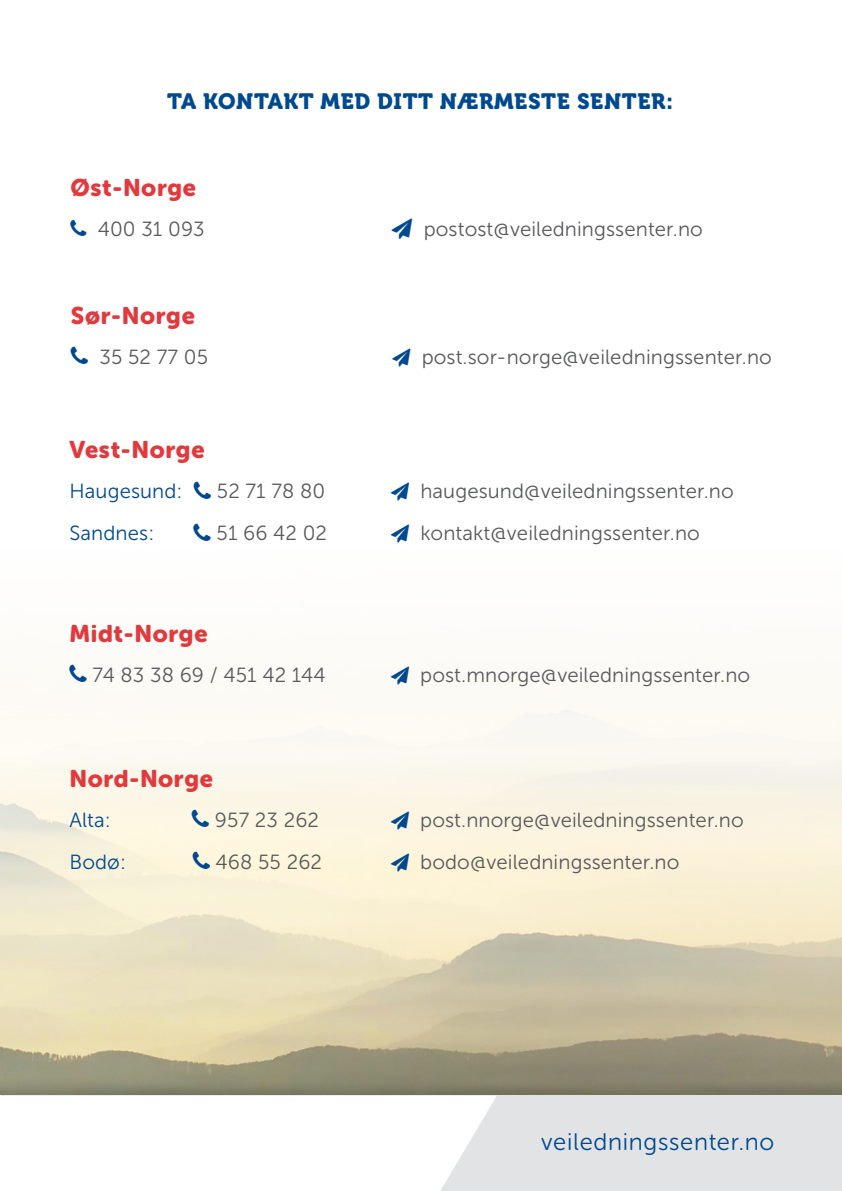
<style>
.page{position:relative;width:842px;height:1191px;background:#fff}
.page>*{position:absolute;margin:0;border:0;box-sizing:border-box;transform-origin:0 0}
.t1{font:24px "Museo Sans Rounded 900";letter-spacing:.03em;color:#e03a3e}
.t2{font:24px "Museo Sans Rounded 300";letter-spacing:.03em;color:#004990}
.t3{font:22px "Museo 900";letter-spacing:.03em;color:#004990}
.t4{font:20.4px "Museo Sans 300";letter-spacing:.005em;color:#58595b}
.t5{font:20.4px "Museo Sans 300";letter-spacing:.005em;color:#004990}
.s1{color:#004990}
</style>
<div class="page">
<img style="left:0;top:682px;width:842px;height:398px">
<div style="left:0;top:1080px;width:842px;height:111px;background:#000;opacity:.17"></div>
<div style="left:1px;top:1095px;width:841px;height:96px;background:#e2e3e4"></div>
<div style="left:0;top:1080px;width:10px;height:111px;background:#000;opacity:.17"></div>
<div style="left:0;top:1095px;width:496px;height:96px;background:#fff"></div>
<svg style="left:192px;top:809px;width:17px;height:18px"></svg>
<svg style="left:193px;top:851px;width:17px;height:18px"></svg>
<p class="t3" style="left:167px;top:88px;width:507px">TA KONTAKT MED DITT NÆRMESTE SENTER:</p>
<p class="t1" style="left:71px;top:174px;width:127px">Øst-Norge</p>
<p class="t4" style="left:98px;top:218px;width:108px">400 31 093</p>
<p class="t4" style="left:392px;top:218px;width:312px"><span class="s1">➢</span> postost@veiledningssenter.no</p>
<p class="t1" style="left:71px;top:302px;width:125px">Sør-Norge</p>
<p class="t4" style="left:99px;top:346px;width:110px">35 52 77 05</p>
<p class="t4" style="left:392px;top:346px;width:381px"><span class="s1">➢</span> post.sor-norge@veiledningssenter.no</p>
<p class="t1" style="left:69px;top:436px;width:137px">Vest-Norge</p>
<p class="t5" style="left:69px;top:480px;width:115px">Haugesund:</p>
<p class="t4" style="left:217px;top:480px;width:110px">52 71 78 80</p>
<p class="t4" style="left:391px;top:480px;width:344px"><span class="s1">➢</span> haugesund@veiledningssenter.no</p>
<p class="t5" style="left:70px;top:522px;width:86px">Sandnes:</p>
<p class="t4" style="left:217px;top:522px;width:112px">51 66 42 02</p>
<p class="t4" style="left:391px;top:522px;width:310px"><span class="s1">➢</span> kontakt@veiledningssenter.no</p>
<p class="t1" style="left:69px;top:620px;width:139px">Midt-Norge</p>
<p class="t4" style="left:92px;top:664px;width:235px">74 83 38 69 / 451 42 144</p>
<p class="t4" style="left:391px;top:664px;width:361px"><span class="s1">➢</span> post.mnorge@veiledningssenter.no</p>
<p class="t1" style="left:69px;top:764px;width:145px">Nord-Norge</p>
<p class="t5" style="left:69px;top:808px;width:43px">Alta:</p>
<p class="t4" style="left:215px;top:808px;width:106px">957 23 262</p>
<p class="t4" style="left:391px;top:808px;width:354px"><span class="s1">➢</span> post.nnorge@veiledningssenter.no</p>
<p class="t5" style="left:69px;top:850px;width:58px">Bodø:</p>
<p class="t4" style="left:216px;top:850px;width:108px">468 55 262</p>
<p class="t4" style="left:391px;top:850px;width:290px"><span class="s1">➢</span> bodo@veiledningssenter.no</p>
<p class="t2" style="left:541px;top:1129px;width:235px">veiledningssenter.no</p>
</div>
